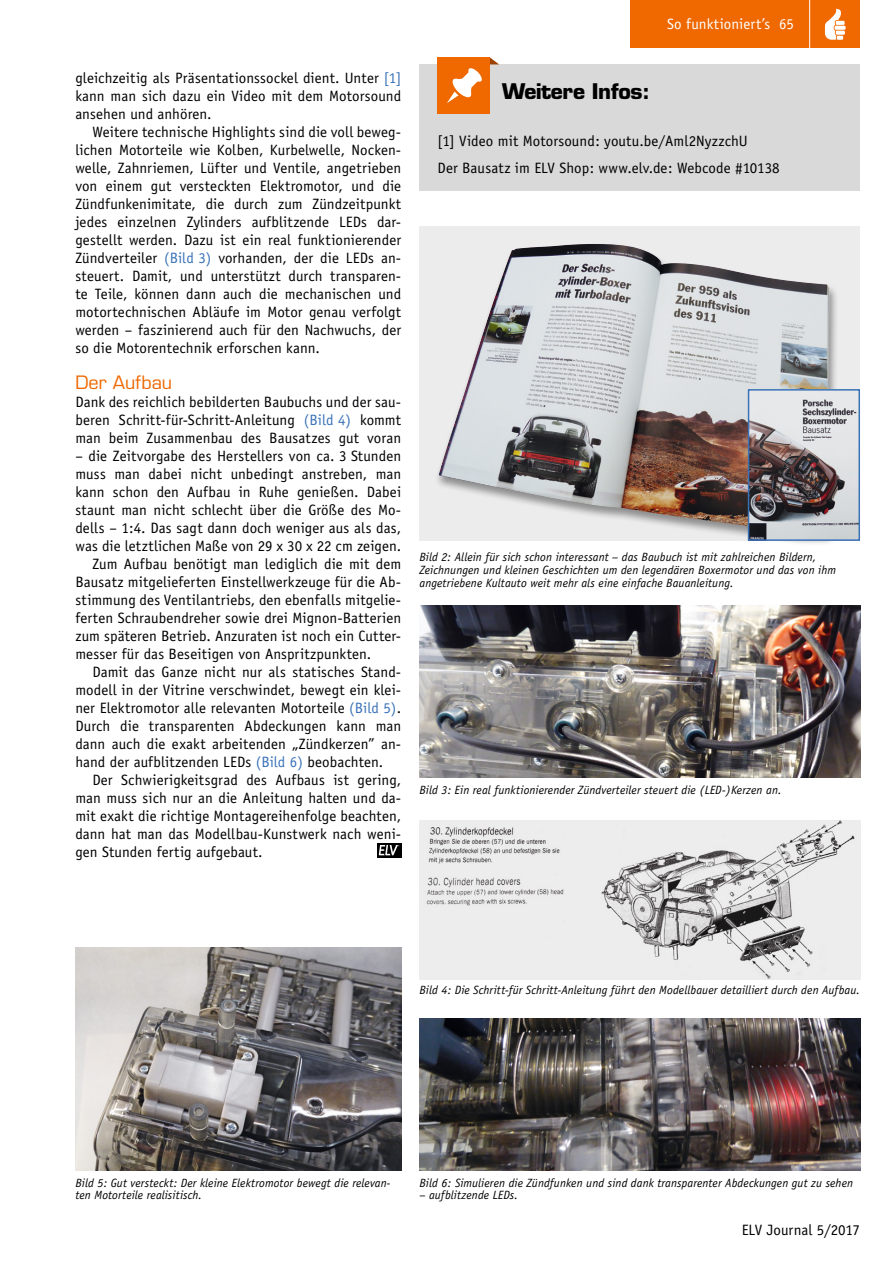
<style>
.page{position:relative;width:894px;height:1264px;background:#fff}
.page>*{position:absolute;margin:0;border:0;box-sizing:border-box;transform-origin:0 0}
.t1{font:700 21px "Eurostile";letter-spacing:-.02em;color:#000}
.Subhead_5{font:18px "Eurostile";color:#ef6800}
.Fließtext_Neue_Zeile{font:15px/18px "Officina Sans";letter-spacing:.005em;color:#000;text-align:justify}
.Fließtext_Neuer_Absa{font:15px/18px "Officina Sans";letter-spacing:.005em;color:#000;text-align:justify}
.Text_Weitere_Infos{font:15px "Officina Sans";letter-spacing:.005em;color:#000}
.Kopfzeile_rechts{font:15px "Officina Sans";letter-spacing:.005em;color:#fff}
.Bildunterschrift{font:italic 12px/12.8px "Officina Sans";letter-spacing:.01em;color:#000}
.s1{color:#3a72b8}
</style>
<div class="page">
<div style="left:630px;top:1px;width:230px;height:47px;background:#ef6800"></div>
<hr style="left:809px;top:1px;width:1px;height:51px;background:#fff">
<svg style="left:825px;top:8px;width:20px;height:32px"></svg>
<div style="left:419px;top:226px;width:441px;height:315px;background:#ececec"></div>
<div style="left:434px;top:243px;width:404px;height:303px;background:#000;opacity:.4"></div>
<img style="left:438px;top:244px;width:391px;height:289px">
<img style="left:419px;top:605px;width:441px;height:172px">
<img style="left:751px;top:392px;width:106px;height:146px">
<div style="left:748px;top:389px;width:112px;height:152px;border:2px solid #3a72b8"></div>
<img style="left:419px;top:820px;width:441px;height:159px">
<img style="left:419px;top:1018px;width:441px;height:152px">
<img style="left:75px;top:947px;width:326px;height:223px">
<div style="left:419px;top:65px;width:441px;height:126px;background:#d9d9da"></div>
<svg style="left:490px;top:57px;width:9px;height:7px"></svg>
<div style="left:437px;top:57px;width:53px;height:57px;background:#ef6800"></div>
<svg style="left:447px;top:68px;width:35px;height:35px"></svg>
<svg style="left:377px;top:843px;width:24px;height:14px"></svg>
<svg style="left:379px;top:845px;width:20px;height:10px"></svg>
<p class="Fließtext_Neue_Zeile" style="left:75px;top:69px;width:327px">gleichzeitig als Präsentationssockel dient. Unter <span class="s1">[1] </span>kann man sich dazu ein Video mit dem Motorsound ansehen und anhören.</p>
<p class="Fließtext_Neue_Zeile" style="left:75px;top:123px;width:327px;text-indent:17px">Weitere technische Highlights sind die voll beweg&shy;lichen Motorteile wie Kolben, Kurbelwelle, Nocken&shy;welle, Zahnriemen, Lüfter und Ventile, angetrieben von einem gut versteckten Elektromotor, und die Zündfunkenimitate, die durch zum Zündzeitpunkt jedes einzelnen Zylinders aufblitzende LEDs dar&shy;gestellt werden. Dazu ist ein real funktionierender Zündverteiler <span class="s1">(Bild 3)</span> vorhanden, der die LEDs an&shy;steuert. Damit, und unterstützt durch transparen&shy;te Teile, können dann auch die mechanischen und motortechnischen Abläufe im Motor genau verfolgt werden – faszinierend auch für den Nachwuchs, der so die Motorentechnik erforschen kann.</p>
<p class="Subhead_5" style="left:75px;top:371px;width:98px">Der Aufbau</p>
<p class="Fließtext_Neuer_Absa" style="left:75px;top:393px;width:327px">Dank des reichlich bebilderten Baubuchs und der sau&shy;beren Schritt-für-Schritt-Anleitung <span class="s1">(Bild 4)</span> kommt man beim Zusammenbau des Bausatzes gut voran</p>
<p class="Fließtext_Neuer_Absa" style="left:75px;top:447px;width:327px">– die Zeitvorgabe des Herstellers von ca. 3 Stunden muss man dabei nicht unbedingt anstreben, man kann schon den Aufbau in Ruhe genießen. Dabei staunt man nicht schlecht über die Größe des Mo&shy;dells – 1:4. Das sagt dann doch weniger aus als das, was die letztlichen Maße von 29 x 30 x 22 cm zeigen.</p>
<p class="Fließtext_Neue_Zeile" style="left:75px;top:555px;width:327px;text-indent:17px">Zum Aufbau benötigt man lediglich die mit dem Bausatz mitgelieferten Einstellwerkzeuge für die Ab&shy;stimmung des Ventilantriebs, den ebenfalls mitgelie&shy;ferten Schraubendreher sowie drei Mignon-Batterien zum späteren Betrieb. Anzuraten ist noch ein Cutter&shy;messer für das Beseitigen von Anspritzpunkten.</p>
<p class="Fließtext_Neue_Zeile" style="left:75px;top:663px;width:327px;text-indent:17px">Damit das Ganze nicht nur als statisches Stand&shy;modell in der Vitrine verschwindet, bewegt ein klei&shy;ner Elektromotor alle relevanten Motorteile <span class="s1">(Bild 5)</span>.<br>Durch die transparenten Abdeckungen kann man dann auch die exakt arbeitenden „Zündkerzen” an&shy;hand der aufblitzenden LEDs <span class="s1">(Bild 6)</span> beobachten.</p>
<p class="Fließtext_Neue_Zeile" style="left:75px;top:771px;width:327px;text-indent:17px">Der Schwierigkeitsgrad des Aufbaus ist gering, man muss sich nur an die Anleitung halten und da&shy;mit exakt die richtige Montagereihenfolge beachten, dann hat man das Modellbau-Kunstwerk nach weni&shy;gen Stunden fertig aufgebaut.</p>
<p class="Kopfzeile_rechts" style="left:667px;top:15px;width:128px">So funktioniert’s 65</p>
<p class="t1" style="left:502px;top:78px;width:149px">Weitere Infos:</p>
<p class="Text_Weitere_Infos" style="left:437px;top:132px;width:312px">[1] Video mit Motorsound: youtu.be/Aml2NyzzchU</p>
<p class="Fließtext_Neuer_Absa" style="left:437px;top:159px;width:344px">Der Bausatz im ELV Shop: www.elv.de: Webcode #10138</p>
<p class="Bildunterschrift" style="left:419px;top:550px;width:418px">Bild 2: Allein für sich schon interessant – das Baubuch ist mit zahlreichen Bildern,<br>Zeichnungen und kleinen Geschichten um den legendären Boxermotor und das von ihm angetriebene Kultauto weit mehr als eine einfache Bauanleitung.</p>
<p class="Bildunterschrift" style="left:419px;top:783px;width:363px">Bild 3: Ein real funktionierender Zündverteiler steuert die (LED-)Kerzen an.</p>
<p class="Bildunterschrift" style="left:419px;top:984px;width:442px">Bild 4: Die Schritt-für Schritt-Anleitung führt den Modellbauer detailliert durch den Aufbau.</p>
<p class="Bildunterschrift" style="left:75px;top:1176px;width:317px">Bild 5: Gut versteckt: Der kleine Elektromotor bewegt die relevan&shy;ten Motorteile realisitisch.</p>
<p class="Bildunterschrift" style="left:419px;top:1176px;width:435px">Bild 6: Simulieren die Zündfunken und sind dank transparenter Abdeckungen gut zu sehen</p>
<p class="Bildunterschrift" style="left:419px;top:1188px;width:100px">– aufblitzende LEDs.</p>
<p class="Fließtext_Neue_Zeile" style="left:742px;top:1221px;width:120px">ELV Journal 5/2017</p>
</div>
